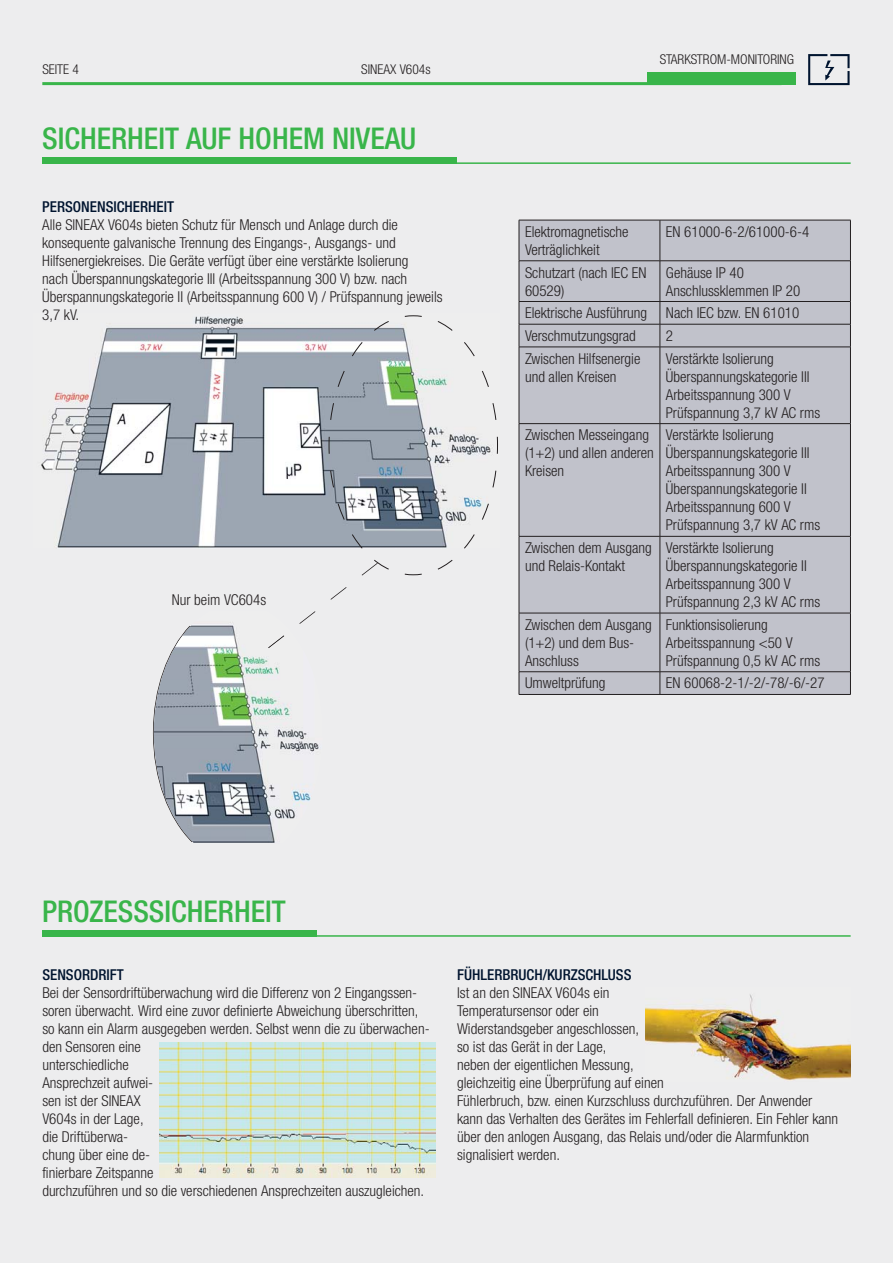
<style>
.page{position:relative;width:893px;height:1263px;background:#fff}
.page>*{position:absolute;margin:0;border:0;box-sizing:border-box;transform-origin:0 0}
.t1{font:500 condensed 30px "Helvetica Neue LTW1 G";color:#39b54a}
.t2{font:300 condensed 15px/18px "Helvetica Neue LTW1 G";color:#231f20}
.t3{font:500 condensed 15px "Helvetica Neue LTW1 G";color:#00142f}
.t4{font:300 condensed 13.5px "Helvetica Neue LTW1 G";color:#231f20}
</style>
<div class="page">
<div style="left:0;top:0;width:892px;height:1263px;background:#ededee"></div>
<hr style="left:42px;top:82px;width:739px;height:3px;background:#39b54a">
<div style="left:647px;top:72px;width:149px;height:13px;background:#39b54a"></div>
<svg style="left:808px;top:54px;width:41px;height:31px"></svg>
<hr style="left:42px;top:162px;width:808px;height:2px;background:#39b54a">
<div style="left:42px;top:157px;width:415px;height:7px;background:#39b54a"></div>
<hr style="left:42px;top:935px;width:808px;height:2px;background:#39b54a">
<div style="left:42px;top:930px;width:275px;height:7px;background:#39b54a"></div>
<div style="left:519px;top:221px;width:331px;height:473px;background:#c1c2cb"></div>
<hr style="left:519px;top:220px;width:141px;height:1px;background:#231f20">
<hr style="left:518px;top:220px;width:1px;height:41px;background:#231f20">
<hr style="left:660px;top:220px;width:190px;height:1px;background:#231f20">
<hr style="left:659px;top:220px;width:1px;height:41px;background:#231f20">
<hr style="left:850px;top:220px;width:1px;height:41px;background:#231f20">
<hr style="left:519px;top:261px;width:141px;height:1px;background:#231f20">
<hr style="left:518px;top:261px;width:1px;height:40px;background:#231f20">
<hr style="left:660px;top:261px;width:190px;height:1px;background:#231f20">
<hr style="left:659px;top:261px;width:1px;height:40px;background:#231f20">
<hr style="left:850px;top:261px;width:1px;height:40px;background:#231f20">
<hr style="left:519px;top:301px;width:141px;height:1px;background:#231f20">
<hr style="left:660px;top:301px;width:190px;height:1px;background:#231f20">
<hr style="left:519px;top:324px;width:141px;height:1px;background:#231f20">
<svg style="left:518px;top:302px;width:1px;height:45px"></svg>
<hr style="left:660px;top:324px;width:190px;height:1px;background:#231f20">
<svg style="left:659px;top:302px;width:1px;height:45px"></svg>
<svg style="left:850px;top:302px;width:1px;height:45px"></svg>
<hr style="left:519px;top:347px;width:141px;height:1px;background:#231f20">
<hr style="left:518px;top:347px;width:1px;height:76px;background:#231f20">
<hr style="left:660px;top:347px;width:190px;height:1px;background:#231f20">
<hr style="left:659px;top:347px;width:1px;height:76px;background:#231f20">
<hr style="left:850px;top:347px;width:1px;height:76px;background:#231f20">
<hr style="left:519px;top:423px;width:141px;height:1px;background:#231f20">
<hr style="left:518px;top:424px;width:1px;height:112px;background:#231f20">
<hr style="left:660px;top:423px;width:190px;height:1px;background:#231f20">
<hr style="left:659px;top:424px;width:1px;height:112px;background:#231f20">
<hr style="left:850px;top:424px;width:1px;height:112px;background:#231f20">
<hr style="left:519px;top:536px;width:141px;height:1px;background:#231f20">
<hr style="left:518px;top:537px;width:1px;height:76px;background:#231f20">
<hr style="left:660px;top:536px;width:190px;height:1px;background:#231f20">
<hr style="left:659px;top:537px;width:1px;height:76px;background:#231f20">
<hr style="left:850px;top:537px;width:1px;height:76px;background:#231f20">
<hr style="left:519px;top:613px;width:141px;height:1px;background:#231f20">
<hr style="left:518px;top:613px;width:1px;height:59px;background:#231f20">
<hr style="left:660px;top:613px;width:190px;height:1px;background:#231f20">
<hr style="left:659px;top:613px;width:1px;height:59px;background:#231f20">
<hr style="left:850px;top:613px;width:1px;height:59px;background:#231f20">
<hr style="left:519px;top:672px;width:141px;height:1px;background:#231f20">
<svg style="left:518px;top:672px;width:1px;height:22px"></svg>
<hr style="left:660px;top:672px;width:190px;height:1px;background:#231f20">
<svg style="left:659px;top:672px;width:1px;height:22px"></svg>
<svg style="left:850px;top:672px;width:1px;height:22px"></svg>
<hr style="left:519px;top:694px;width:331px;height:1px;background:#231f20">
<img style="left:41px;top:316px;width:227px;height:232px">
<img style="left:43px;top:316px;width:35px;height:6px">
<svg style="left:153px;top:714px;width:1px;height:38px"></svg>
<svg style="left:268px;top:315px;width:230px;height:285px"></svg>
<img style="left:154px;top:611px;width:165px;height:232px">
<img style="left:160px;top:626px;width:32px;height:216px">
<img style="left:268px;top:635px;width:16px;height:13px">
<img style="left:160px;top:1043px;width:276px;height:135px">
<img style="left:645px;top:994px;width:205px;height:87px">
<p class="t4" style="left:42px;top:65px;width:38px">SEITE 4</p>
<p class="t4" style="left:361px;top:65px;width:71px">SINEAX V604s</p>
<h1 class="t1" style="left:42px;top:128px;width:375px">SICHERHEIT AUF HOHEM NIVEAU</h1>
<p class="t3" style="left:42px;top:201px;width:133px">PERSONENSICHERHEIT</p>
<p class="t2" style="left:42px;top:217px;width:402px">Alle SINEAX V604s bieten Schutz für Mensch und Anlage durch die konsequente galvanische Trennung des Eingangs-, Ausgangs- und Hilfsenergiekreises. Die Geräte verfügt über eine verstärkte Isolierung<br>nach Überspannungskategorie III (Arbeitsspannung 300 V) bzw. nach Überspannungskategorie II (Arbeitsspannung 600 V) / Prüfspannung jeweils</p>
<p class="t2" style="left:42px;top:307px;width:38px">3,7 kV.</p>
<p class="t2" style="left:172px;top:593px;width:96px">Nur beim VC604s</p>
<p class="t4" style="left:660px;top:54px;width:136px">STARKSTROM-MONITORING</p>
<p class="t2" style="left:525px;top:224px;width:105px">Elektromagnetische<br>Verträglichkeit</p>
<p class="t2" style="left:666px;top:224px;width:145px">EN 61000-6-2/61000-6-4</p>
<p class="t2" style="left:525px;top:265px;width:123px">Schutzart (nach IEC EN<br>60529)</p>
<p class="t2" style="left:666px;top:265px;width:136px">Gehäuse IP 40<br>Anschlussklemmen IP 20</p>
<p class="t2" style="left:525px;top:303px;width:276px;line-height:22.6px">Elektrische Ausführung Nach IEC bzw. EN 61010<br>Verschmutzungsgrad</p>
<p class="t2" style="left:666px;top:328px;width:9px">2</p>
<p class="t2" style="left:525px;top:351px;width:117px">Zwischen Hilfsenergie und allen Kreisen</p>
<p class="t2" style="left:666px;top:351px;width:156px">Verstärkte Isolierung<br>Überspannungskategorie III<br>Arbeitsspannung 300 V<br>Prüfspannung 3,7 kV AC rms</p>
<p class="t2" style="left:525px;top:428px;width:130px">Zwischen Mess eingang (1+2) und allen anderen<br>Kreisen</p>
<p class="t2" style="left:666px;top:428px;width:156px">Verstärkte Isolierung<br>Überspannungskategorie III<br>Arbeitsspannung 300 V<br>Überspannungskategorie II<br>Arbeitsspannung 600 V<br>Prüfspannung 3,7 kV AC rms</p>
<p class="t2" style="left:525px;top:541px;width:128px">Zwischen dem Ausgang und Relais-Kontakt</p>
<p class="t2" style="left:666px;top:541px;width:156px">Verstärkte Isolierung<br>Überspannungskategorie II<br>Arbeitsspannung 300 V<br>Prüfspannung 2,3 kV AC rms</p>
<p class="t2" style="left:525px;top:617px;width:128px">Zwischen dem Ausgang (1+2) und dem Bus-<br>Anschluss</p>
<p class="t2" style="left:666px;top:617px;width:156px">Funktionsisolierung<br>Arbeitsspannung &lt;50 V<br>Prüfspannung 0,5 kV AC rms</p>
<p class="t2" style="left:525px;top:676px;width:82px">Umweltprüfung</p>
<p class="t2" style="left:666px;top:676px;width:160px">EN 60068-2-1/-2/-78/-6/-27</p>
<h1 class="t1" style="left:42px;top:900px;width:245px">PROZESSSICHERHEIT</h1>
<p class="t3" style="left:42px;top:970px;width:83px">SENSORDRIFT</p>
<p class="t2" style="left:42px;top:986px;width:389px">Bei der Sensordriftüberwachung wird die Differenz von 2 Eingangssen&shy;soren überwacht. Wird eine zuvor definierte Abweichung überschritten, so kann ein Alarm ausgegeben werden. Selbst wenn die zu überwachen&shy;den Sensoren eine<br>unterschiedliche<br>Ansprechzeit aufwei-<br>sen ist der SINEAX<br>V604s in der Lage,<br>die Driftüberwa-<br>chung über eine de-<br>finierbare Zeitspanne<br>durchzuführen und so die verschiedenen Ansprechzeiten auszugleichen.</p>
<p class="t3" style="left:457px;top:970px;width:176px">FÜHLERBRUCH/KURZSCHLUSS</p>
<p class="t2" style="left:457px;top:986px;width:382px">Ist an den SINEAX V604s ein<br>Temperatursensor oder ein<br>Widerstandsgeber angeschlossen,<br>so ist das Gerät in der Lage,<br>neben der eigentlichen Messung,<br>gleichzeitig eine Überprüfung auf einen<br>Fühlerbruch, bzw. einen Kurzschluss durchzuführen. Der Anwender kann das Verhalten des Gerätes im Fehlerfall definieren. Ein Fehler kann über den anlogen Ausgang, das Relais und/oder die Alarmfunktion signalisiert werden.</p>
</div>
